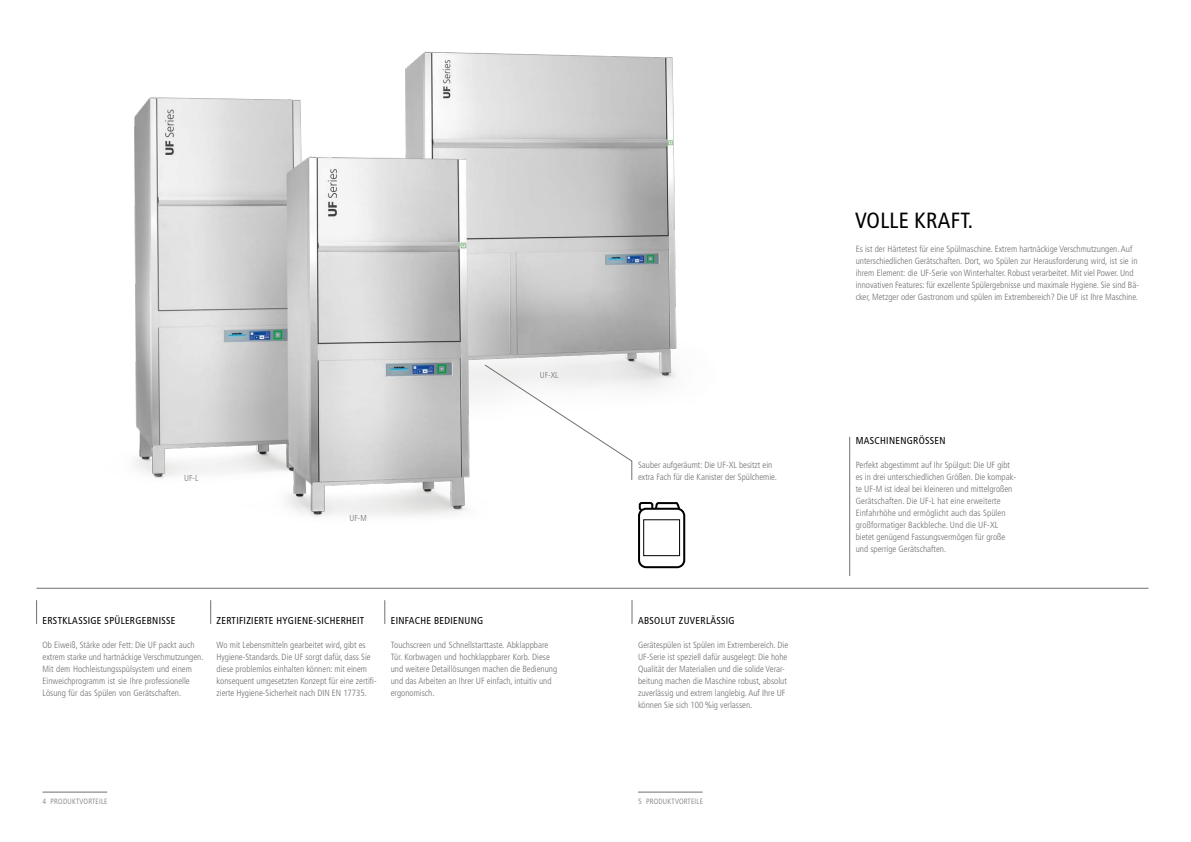
<style>
.page{position:relative;width:1191px;height:842px;background:#fff}
.page>*{position:absolute;margin:0;border:0;box-sizing:border-box;transform-origin:0 0}
.t1{font:condensed 22px "Frutiger LT Pro";letter-spacing:.01em;color:#000}
.t2{font:condensed 10px "Frutiger LT Pro";letter-spacing:.03em;color:#000}
.t3{font:300 condensed 9px/12px "Frutiger LT Pro";color:#6f7070}
.t4{font:300 condensed 8.6px "Frutiger LT Pro";color:#6f7070}
.t5{font:300 condensed 7.6px "Frutiger LT Pro";letter-spacing:.03em;color:#6f7070}
</style>
<div class="page">
<img style="left:134px;top:51px;width:552px;height:508px">
<svg style="left:384px;top:600px;width:1px;height:24px"></svg>
<svg style="left:36px;top:600px;width:1px;height:24px"></svg>
<svg style="left:210px;top:600px;width:1px;height:24px"></svg>
<hr style="left:36px;top:588px;width:1112px;height:1px;background:#6f7070">
<svg style="left:632px;top:600px;width:1px;height:24px"></svg>
<hr style="left:849px;top:437px;width:1px;height:139px;background:#6f7070">
<div style="left:638px;top:502px;width:47px;height:66px;background:#fff"></div>
<div style="left:638px;top:508px;width:47px;height:60px;border:2px solid #000;border-radius:7px"></div>
<svg style="left:638px;top:502px;width:43px;height:10px"></svg>
<div style="left:643px;top:519px;width:37px;height:37px;border:1px solid #000"></div>
<svg style="left:484px;top:365px;width:148px;height:115px"></svg>
<hr style="left:638px;top:792px;width:64px;height:1px;background:#6f7070">
<hr style="left:43px;top:792px;width:64px;height:1px;background:#6f7070">
<p class="t4" style="left:540px;top:371px;width:20px">UF-XL</p>
<p class="t4" style="left:184px;top:473px;width:16px">UF-L</p>
<p class="t4" style="left:349px;top:513px;width:19px">UF-M</p>
<p class="t2" style="left:43px;top:615px;width:134px">ERSTKLASSIGE SPÜLERGEBNISSE</p>
<p class="t3" style="left:43px;top:639px;width:163px">Ob Eiweiß, Stärke oder Fett: Die UF packt auch extrem starke und hartnäckige Verschmutzungen.<br>Mit dem Hochleistungsspülsystem und einem Einweichprogramm ist sie Ihre professionelle Lösung für das Spülen von Gerätschaften.</p>
<p class="t2" style="left:217px;top:615px;width:149px">ZERTIFIZIERTE HYGIENE-SICHERHEIT</p>
<p class="t3" style="left:217px;top:639px;width:162px">Wo mit Lebensmitteln gearbeitet wird, gibt es Hygiene-Standards. Die UF sorgt dafür, dass Sie diese problemlos einhalten können: mit einem konsequent umgesetzten Konzept für eine zertifi&shy;zierte Hygiene-Sicherheit nach DIN EN 17735.</p>
<p class="t2" style="left:391px;top:615px;width:94px">EINFACHE BEDIENUNG</p>
<p class="t3" style="left:391px;top:639px;width:168px">Touchscreen und Schnellstarttaste. Abklappbare Tür. Korbwagen und hochklappbarer Korb. Diese und weitere Detaillösungen machen die Bedienung und das Arbeiten an Ihrer UF einfach, intuitiv und ergonomisch.</p>
<p class="t3" style="left:638px;top:459px;width:140px">Sauber aufgeräumt: Die UF-XL besitzt ein extra Fach für die Kanister der Spülchemie.</p>
<p class="t2" style="left:638px;top:615px;width:98px">ABSOLUT ZUVERLÄSSIG</p>
<p class="t3" style="left:638px;top:639px;width:152px">Gerätespülen ist Spülen im Extrembereich. Die UF-Serie ist speziell dafür ausgelegt: Die hohe Qualität der Materialien und die solide Verar&shy;beitung machen die Maschine robust, absolut zuverlässig und extrem langlebig. Auf Ihre UF können Sie sich 100%ig verlassen.</p>
<p class="t5" style="left:43px;top:797px;width:67px">4 PRODUKTVORTEILE</p>
<p class="t5" style="left:638px;top:797px;width:67px">5 PRODUKTVORTEILE</p>
<h1 class="t1" style="left:855px;top:208px;width:120px">VOLLE KRAFT.</h1>
<p class="t3" style="left:855px;top:243px;width:285px">Es ist der Härtetest für eine Spülmaschine. Extrem hartnäckige Verschmutzungen. Auf unterschiedlichen Gerätschaften. Dort, wo Spülen zur Herausforderung wird, ist sie in ihrem Element: die UF-Serie von Winterhalter. Robust verarbeitet. Mit viel Power. Und innovativen Features: für exzellente Spülergebnisse und maximale Hygiene. Sie sind Bä&shy;cker, Metzger oder Gastronom und spülen im Extrembereich? Die UF ist Ihre Maschine.</p>
<p class="t2" style="left:855px;top:435px;width:91px">MASCHINENGRÖSSEN</p>
<p class="t3" style="left:855px;top:459px;width:162px">Perfekt abgestimmt auf Ihr Spülgut: Die UF gibt es in drei unterschiedlichen Größen. Die kompak&shy;te UF-M ist ideal bei kleineren und mittelgroßen Gerätschaften. Die UF-L hat eine erweiterte Einfahrhöhe und ermöglicht auch das Spülen großformatiger Backbleche. Und die UF-XL bietet genügend Fassungsvermögen für große und sperrige Gerätschaften.</p>
</div>
